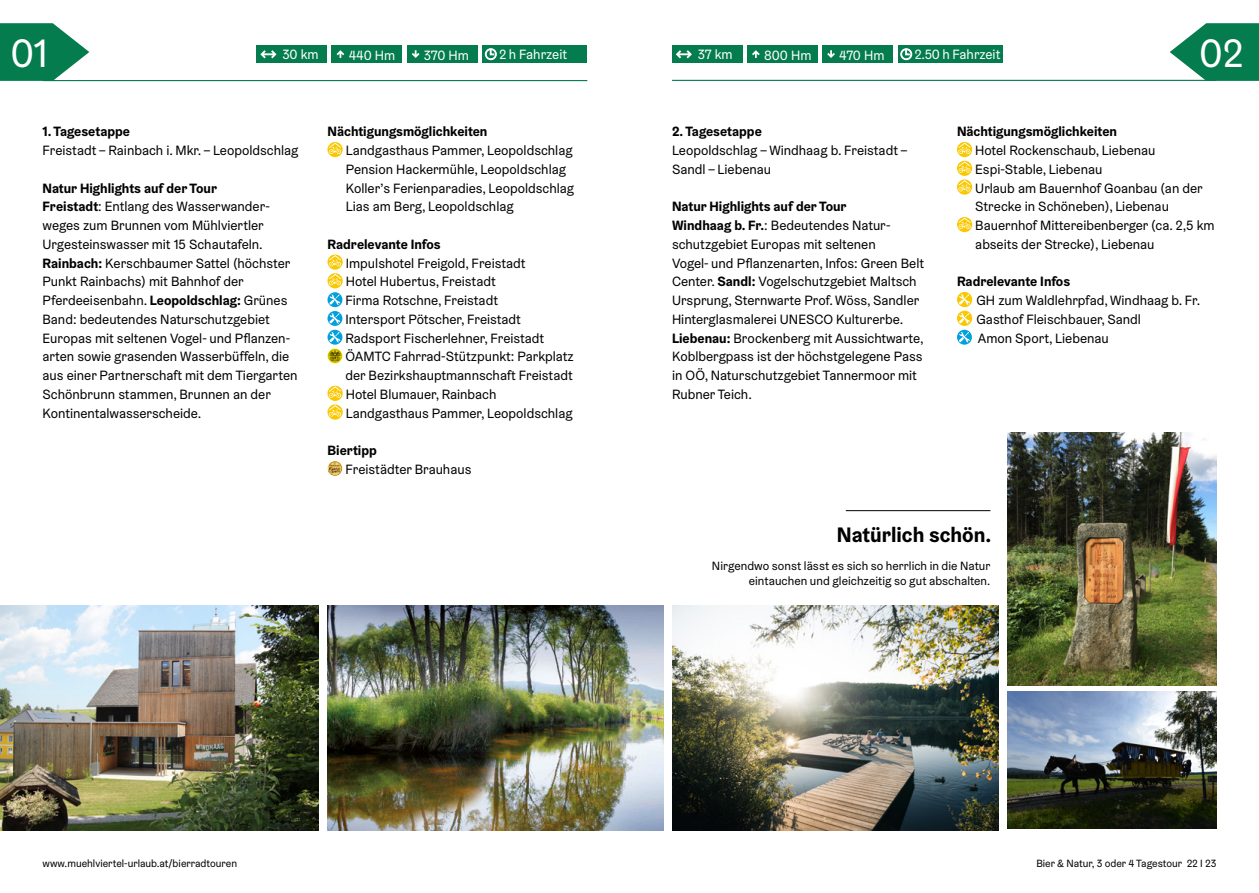
<style>
.page{position:relative;width:1259px;height:893px;background:#fff}
.page>*{position:absolute;margin:0;border:0;box-sizing:border-box;transform-origin:0 0}
.t1{font:39.75px "Graebenbach OE";color:#fff}
.t2{font:700 21px "Graebenbach OE";color:#000}
.t3{font:13.5px/18.8px "Graebenbach OE";color:#000}
.t4{font:700 13.5px "Graebenbach OE";color:#000}
.t5{font:13.5px "Graebenbach OE";color:#fff}
.t6{font:12px/15px "Graebenbach OE";letter-spacing:.005em;color:#000;text-align:right}
.t7{font:10.5px "Graebenbach OE";color:#000}
.s1{font-weight:700}
</style>
<div class="page">
<svg style="left:327px;top:142px;width:16px;height:15px"></svg>
<svg style="left:329px;top:143px;width:12px;height:11px"></svg>
<svg style="left:327px;top:254px;width:16px;height:16px"></svg>
<svg style="left:329px;top:255px;width:12px;height:11px"></svg>
<svg style="left:327px;top:273px;width:16px;height:15px"></svg>
<svg style="left:329px;top:274px;width:12px;height:11px"></svg>
<svg style="left:327px;top:292px;width:15px;height:15px"></svg>
<svg style="left:329px;top:294px;width:11px;height:11px"></svg>
<svg style="left:327px;top:311px;width:15px;height:15px"></svg>
<svg style="left:329px;top:313px;width:11px;height:11px"></svg>
<svg style="left:327px;top:330px;width:15px;height:15px"></svg>
<svg style="left:329px;top:332px;width:11px;height:11px"></svg>
<img style="left:327px;top:348px;width:15px;height:15px;border-radius:7px">
<svg style="left:327px;top:386px;width:16px;height:15px"></svg>
<svg style="left:329px;top:386px;width:12px;height:12px"></svg>
<svg style="left:327px;top:404px;width:16px;height:16px"></svg>
<svg style="left:329px;top:405px;width:12px;height:11px"></svg>
<img style="left:327px;top:461px;width:15px;height:15px;border-radius:7px">
<hr style="left:43px;top:80px;width:544px;height:1px;background:#047c4d">
<div style="left:257px;top:45px;width:70px;height:18px;background:#047c4d"></div>
<svg style="left:260px;top:50px;width:16px;height:8px"></svg>
<div style="left:332px;top:45px;width:70px;height:18px;background:#047c4d"></div>
<svg style="left:336px;top:50px;width:8px;height:8px"></svg>
<div style="left:407px;top:45px;width:70px;height:18px;background:#047c4d"></div>
<svg style="left:412px;top:50px;width:7px;height:8px"></svg>
<div style="left:482px;top:45px;width:105px;height:18px;background:#047c4d"></div>
<svg style="left:485px;top:48px;width:12px;height:12px"></svg>
<svg style="left:957px;top:142px;width:15px;height:15px"></svg>
<svg style="left:958px;top:143px;width:12px;height:11px"></svg>
<svg style="left:957px;top:161px;width:15px;height:15px"></svg>
<svg style="left:958px;top:161px;width:12px;height:12px"></svg>
<svg style="left:957px;top:179px;width:15px;height:16px"></svg>
<svg style="left:958px;top:180px;width:12px;height:11px"></svg>
<svg style="left:957px;top:217px;width:15px;height:15px"></svg>
<svg style="left:958px;top:218px;width:12px;height:11px"></svg>
<div style="left:957px;top:292px;width:15px;height:15px;background:#fac800;border-radius:50%"></div>
<svg style="left:958px;top:294px;width:12px;height:11px"></svg>
<div style="left:957px;top:311px;width:15px;height:15px;background:#fac800;border-radius:50%"></div>
<svg style="left:958px;top:313px;width:12px;height:11px"></svg>
<svg style="left:957px;top:330px;width:15px;height:15px"></svg>
<svg style="left:958px;top:332px;width:12px;height:11px"></svg>
<hr style="left:672px;top:80px;width:544px;height:1px;background:#047c4d">
<svg style="left:0;top:23px;width:89px;height:58px"></svg>
<svg style="left:1169px;top:23px;width:90px;height:58px"></svg>
<div style="left:672px;top:45px;width:70px;height:18px;background:#047c4d"></div>
<svg style="left:676px;top:50px;width:16px;height:8px"></svg>
<div style="left:747px;top:45px;width:70px;height:18px;background:#047c4d"></div>
<svg style="left:752px;top:50px;width:7px;height:8px"></svg>
<div style="left:822px;top:45px;width:70px;height:18px;background:#047c4d"></div>
<svg style="left:827px;top:50px;width:8px;height:8px"></svg>
<div style="left:897px;top:45px;width:105px;height:18px;background:#047c4d"></div>
<svg style="left:900px;top:48px;width:12px;height:12px"></svg>
<img style="left:0;top:606px;width:319px;height:224px">
<img style="left:327px;top:606px;width:336px;height:224px">
<img style="left:672px;top:606px;width:326px;height:224px">
<img style="left:1007px;top:692px;width:209px;height:137px">
<img style="left:1007px;top:432px;width:209px;height:253px">
<hr style="left:846px;top:510px;width:144px;height:1px;background:#000">
<h1 class="t1" style="left:10px;top:28px;width:39px">01</h1>
<p class="t5" style="left:698px;top:46px;width:36px">37 km</p>
<p class="t5" style="left:764px;top:46px;width:49px">800 Hm</p>
<p class="t5" style="left:839px;top:46px;width:47px">470 Hm</p>
<p class="t5" style="left:914px;top:46px;width:87px">2.50 h Fahrzeit</p>
<h1 class="t1" style="left:1199px;top:28px;width:46px">02</h1>
<p class="t5" style="left:282px;top:46px;width:38px">30 km</p>
<p class="t5" style="left:349px;top:46px;width:48px">440 Hm</p>
<p class="t5" style="left:424px;top:46px;width:47px">370 Hm</p>
<p class="t5" style="left:499px;top:46px;width:69px">2 h Fahrzeit</p>
<p class="t4" style="left:43px;top:123px;width:89px">1. Tagesetappe</p>
<p class="t3" style="left:43px;top:141px;width:257px">Freistadt – Rainbach i. Mkr. – Leopoldschlag</p>
<p class="t3" style="left:43px;top:178px;width:256px"><span class="s1">Natur Highlights auf der Tour<br>Freistadt</span>: Entlang des Wasserwander&shy;weges zum Brunnen vom Mühlviertler Urgesteinswasser mit 15 Schautafeln.<br><span class="s1">Rainbach:</span> Kerschbaumer Sattel (höchster Punkt Rainbachs) mit Bahnhof der Pferdeeisenbahn. <span class="s1">Leopoldschlag:</span> Grünes Band: bedeutendes Naturschutzgebiet Europas mit seltenen Vogel- und Pflanzen&shy;arten sowie grasenden Wasserbüffeln, die aus einer Partnerschaft mit dem Tiergarten Schönbrunn stammen, Brunnen an der Kontinentalwasserscheide.</p>
<p class="t4" style="left:327px;top:123px;width:161px">Nächtigungsmöglichkeiten</p>
<p class="t3" style="left:346px;top:141px;width:230px">Landgasthaus Pammer, Leopoldschlag Pension Hackermühle, Leopoldschlag Koller’s Ferienparadies, Leopoldschlag Lias am Berg, Leopoldschlag</p>
<p class="t4" style="left:327px;top:235px;width:115px">Radrelevante Infos</p>
<p class="t3" style="left:345px;top:253px;width:230px">Impulshotel Freigold, Freistadt<br>Hotel Hubertus, Freistadt<br>Firma Rotschne, Freistadt<br>Intersport Pötscher, Freistadt Radsport Fischerlehner, Freistadt ÖAMTC Fahrrad-Stützpunkt: Parkplatz der Bezirkshauptmannschaft Freistadt Hotel Blumauer, Rainbach Landgasthaus Pammer, Leopoldschlag</p>
<p class="t4" style="left:327px;top:442px;width:51px">Biertipp</p>
<p class="t3" style="left:345px;top:460px;width:127px">Freistädter Brauhaus</p>
<p class="t4" style="left:672px;top:123px;width:91px">2. Tagesetappe</p>
<p class="t3" style="left:672px;top:141px;width:237px">Leopoldschlag – Windhaag b. Freistadt –<br>Sandl – Liebenau</p>
<p class="t3" style="left:672px;top:197px;width:253px"><span class="s1">Natur Highlights auf der Tour<br>Windhaag b. Fr.</span>: Bedeutendes Natur&shy;schutzgebiet Europas mit seltenen<br>Vogel- und Pflanzenarten, Infos: Green Belt Center. <span class="s1">Sandl:</span> Vogelschutzgebiet Maltsch Ursprung, Sternwarte Prof. Wöss, Sandler Hinterglasmalerei UNESCO Kulturerbe.<br><span class="s1">Liebenau:</span> Brockenberg mit Aussichtwarte, Koblbergpass ist der höchstgelegene Pass in OÖ, Naturschutzgebiet Tannermoor mit Rubner Teich.</p>
<p class="t4" style="left:957px;top:123px;width:161px">Nächtigungsmöglichkeiten</p>
<p class="t3" style="left:975px;top:141px;width:241px">Hotel Rockenschaub, Liebenau<br>Espi-Stable, Liebenau<br>Urlaub am Bauernhof Goanbau (an der<br>Strecke in Schöneben), Liebenau<br>Bauernhof Mittereibenberger (ca. 2,5 km abseits der Strecke), Liebenau</p>
<p class="t4" style="left:957px;top:273px;width:115px">Radrelevante Infos</p>
<p class="t3" style="left:976px;top:291px;width:225px">GH zum Waldlehrpfad, Windhaag b. Fr.<br>Gasthof Fleischbauer, Sandl<br>Amon Sport, Liebenau</p>
<h2 class="t2" style="left:837px;top:521px;width:156px">Natürlich schön.</h2>
<p class="t6" style="left:712px;top:558px;width:280px">Nirgendwo sonst lässt es sich so herrlich in die Natur eintauchen und gleichzeitig so gut abschalten.</p>
<p class="t7" style="left:43px;top:856px;width:196px">www.muehlviertel-urlaub.at/bierradtouren</p>
<p class="t7" style="left:1036px;top:857px;width:181px">Bier &amp; Natur, 3 oder 4 Tagestour 22 I 23</p>
</div>
